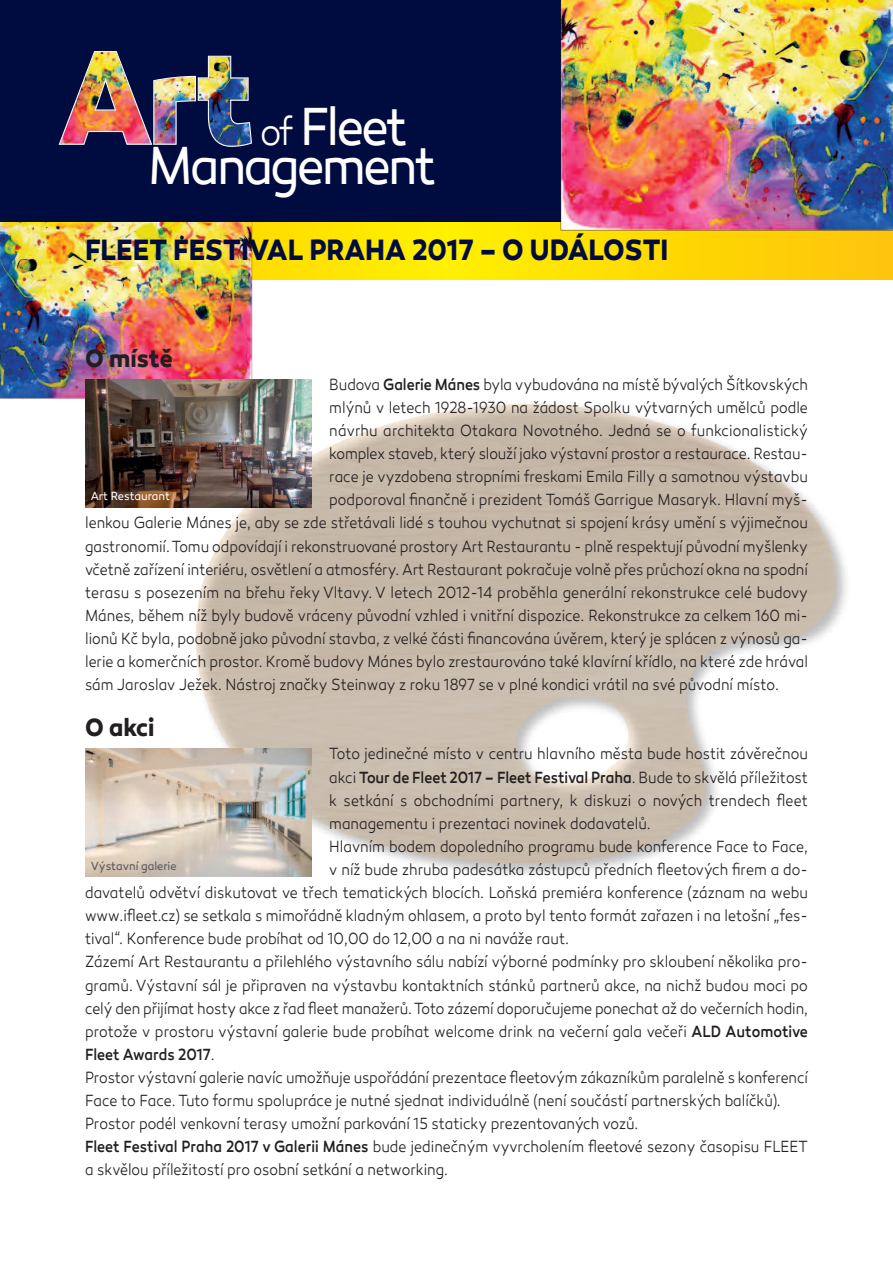
<style>
.page{position:relative;width:893px;height:1263px;background:#fff}
.page>*{position:absolute;margin:0;border:0;box-sizing:border-box;transform-origin:0 0}
.t1{font:54.6px "Canaro";letter-spacing:-.055em;color:#fff;scale:.88 1}
.t2{font:700 30px "Canaro";color:#000c40;scale:.88 1}
.t3{font:700 25.5px "Canaro";color:#231f20;scale:.9 1}
.t4{font:300 16.5px "Canaro";color:#231f20;scale:.85 1}
.t5{font:500 16.5px "Canaro";color:#231f20;scale:.85 1}
.t6{font:12px "Canaro";color:#57585a;scale:.9 1}
.t7{font:12px "Canaro";color:#fff;scale:.9 1}
.s1{font-weight:300;font-size:39.45px}
.s2{font-weight:500}
.s3{font-weight:300}
</style>
<div class="page">
<img style="left:166px;top:379px;width:680px;height:498px">
<img style="left:196px;top:404px;width:639px;height:459px">
<svg style="left:255px;top:221px;width:638px;height:59px;background:#fcdc03"></svg>
<img style="left:0;top:221px;width:255px;height:178px">
<div style="left:0;top:0;width:893px;height:221px;background:#000c40"></div>
<img style="left:557px;top:0;width:336px;height:231px">
<img style="left:59px;top:51px;width:193px;height:96px">
<img style="left:85px;top:379px;width:226px;height:128px">
<img style="left:85px;top:749px;width:226px;height:128px">
<h1 class="t1" style="left:260px;top:108px;width:169px"><span class="s1">of</span> Fleet</h1>
<h1 class="t1" style="left:148px;top:147px;width:329px">Management</h1>
<h2 class="t2" style="left:85px;top:239px;width:664px">FLEET FESTIVAL PRAHA 2017 – O UDÁLOSTI</h2>
<h3 class="t3" style="left:85px;top:349px;width:99px">O místě</h3>
<p class="t4" style="left:329px;top:379px;width:565px">Budova <span class="s2">Galerie Mánes</span> byla vybudována na místě bývalých Šítkovských</p>
<p class="t4" style="left:329px;top:402px;width:565px">mlýnů v letech 1928-1930 na žádost Spolku výtvarných umělců podle</p>
<p class="t4" style="left:329px;top:425px;width:565px">návrhu architekta Otakara Novotného. Jedná se o funkcionalistický</p>
<p class="t4" style="left:329px;top:448px;width:565px">komplex staveb, který slouží jako výstavní prostor a restaurace. Restau-</p>
<p class="t4" style="left:329px;top:471px;width:565px">race je vyzdobena stropními freskami Emila Filly a samotnou výstavbu</p>
<p class="t4" style="left:329px;top:494px;width:565px">podporoval finančně i prezident Tomáš Garrigue Masaryk. Hlavní myš-</p>
<p class="t4" style="left:85px;top:517px;width:852px">lenkou Galerie Mánes je, aby se zde střetávali lidé s touhou vychutnat si spojení krásy umění s výjimečnou</p>
<p class="t4" style="left:85px;top:540px;width:852px">gastronomií.Tomu odpovídají i rekonstruované prostory Art Restaurantu - plně respektují původní myšlenky</p>
<p class="t4" style="left:85px;top:563px;width:852px">včetně zařízení interiéru, osvětlení a atmosféry. Art Restaurant pokračuje volně přes průchozí okna na spodní</p>
<p class="t4" style="left:85px;top:586px;width:852px">terasu s posezením na břehu řeky Vltavy. V letech 2012-14 proběhla generální rekonstrukce celé budovy</p>
<p class="t4" style="left:85px;top:610px;width:852px">Mánes, během níž byly budově vráceny původní vzhled i vnitřní dispozice. Rekonstrukce za celkem 160 mi-</p>
<p class="t4" style="left:85px;top:633px;width:852px">lionů Kč byla, podobně jako původní stavba, z velké části financována úvěrem, který je splácen z výnosů ga-</p>
<p class="t4" style="left:85px;top:656px;width:852px">lerie a komerčních prostor. Kromě budovy Mánes bylo zrestaurováno také klavírní křídlo, na které zde hrával</p>
<p class="t4" style="left:85px;top:679px;width:818px">sám Jaroslav Ježek. Nástroj značky Steinway z roku 1897 se v plné kondici vrátil na své původní místo.</p>
<h3 class="t3" style="left:85px;top:719px;width:79px">O akci</h3>
<p class="t4" style="left:329px;top:748px;width:565px">Toto jedinečné místo v centru hlavního města bude hostit závěrečnou</p>
<p class="t5" style="left:329px;top:771px;width:565px"><span class="s3">akci</span> Tour de Fleet 2017 – Fleet Festival Praha<span class="s3">. Bude to skvělá příležitost</span></p>
<p class="t4" style="left:329px;top:794px;width:565px">k setkání s obchodními partnery, k diskuzi o nových trendech fleet</p>
<p class="t4" style="left:329px;top:817px;width:380px">managementu i prezentaci novinek dodavatelů.</p>
<p class="t4" style="left:329px;top:841px;width:565px">Hlavním bodem dopoledního programu bude konference Face to Face,</p>
<p class="t4" style="left:329px;top:864px;width:565px">v níž bude zhruba padesátka zástupců předních fleetových firem a do-</p>
<p class="t4" style="left:85px;top:887px;width:852px">davatelů odvětví diskutovat ve třech tematických blocích. Loňská premiéra konference (záznam na webu</p>
<p class="t4" style="left:85px;top:910px;width:852px">www.ifleet.cz) se setkala s mimořádně kladným ohlasem, a proto byl tento formát zařazen i na letošní „fes-</p>
<p class="t4" style="left:85px;top:933px;width:571px">tival“. Konference bude probíhat od 10,00 do 12,00 a na ni naváže raut.</p>
<p class="t4" style="left:85px;top:956px;width:852px">Zázemí Art Restaurantu a přilehlého výstavního sálu nabízí výborné podmínky pro skloubení několika pro-</p>
<p class="t4" style="left:85px;top:979px;width:852px">gramů. Výstavní sál je připraven na výstavbu kontaktních stánků partnerů akce, na nichž budou moci po</p>
<p class="t4" style="left:85px;top:1002px;width:852px">celý den přijímat hosty akce z řad fleet manažerů.Toto zázemí doporučujeme ponechat až do večerních hodin,</p>
<p class="t4" style="left:85px;top:1025px;width:852px">protože v prostoru výstavní galerie bude probíhat welcome drink na večerní gala večeři <span class="s2">ALD Automotive</span></p>
<p class="t5" style="left:85px;top:1048px;width:154px">Fleet Awards 2017<span class="s3">.</span></p>
<p class="t4" style="left:85px;top:1072px;width:852px">Prostor výstavní galerie navíc umožňuje uspořádání prezentace fleetovým zákazníkům paralelně s konferencí</p>
<p class="t4" style="left:85px;top:1095px;width:820px">Face to Face. Tuto formu spolupráce je nutné sjednat individuálně (není součástí partnerských balíčků).</p>
<p class="t4" style="left:85px;top:1118px;width:653px">Prostor podél venkovní terasy umožní parkování 15 staticky prezentovaných vozů.</p>
<p class="t4" style="left:85px;top:1141px;width:852px"><span class="s2">Fleet Festival Praha 2017 v Galerii Mánes</span> bude jedinečným vyvrcholením fleetové sezony časopisu FLEET</p>
<p class="t4" style="left:85px;top:1164px;width:429px">a skvělou příležitostí pro osobní setkání a networking.</p>
<p class="t7" style="left:91px;top:491px;width:90px">Art Restaurant</p>
<p class="t6" style="left:91px;top:862px;width:97px">Výstavní galerie</p>
</div>
